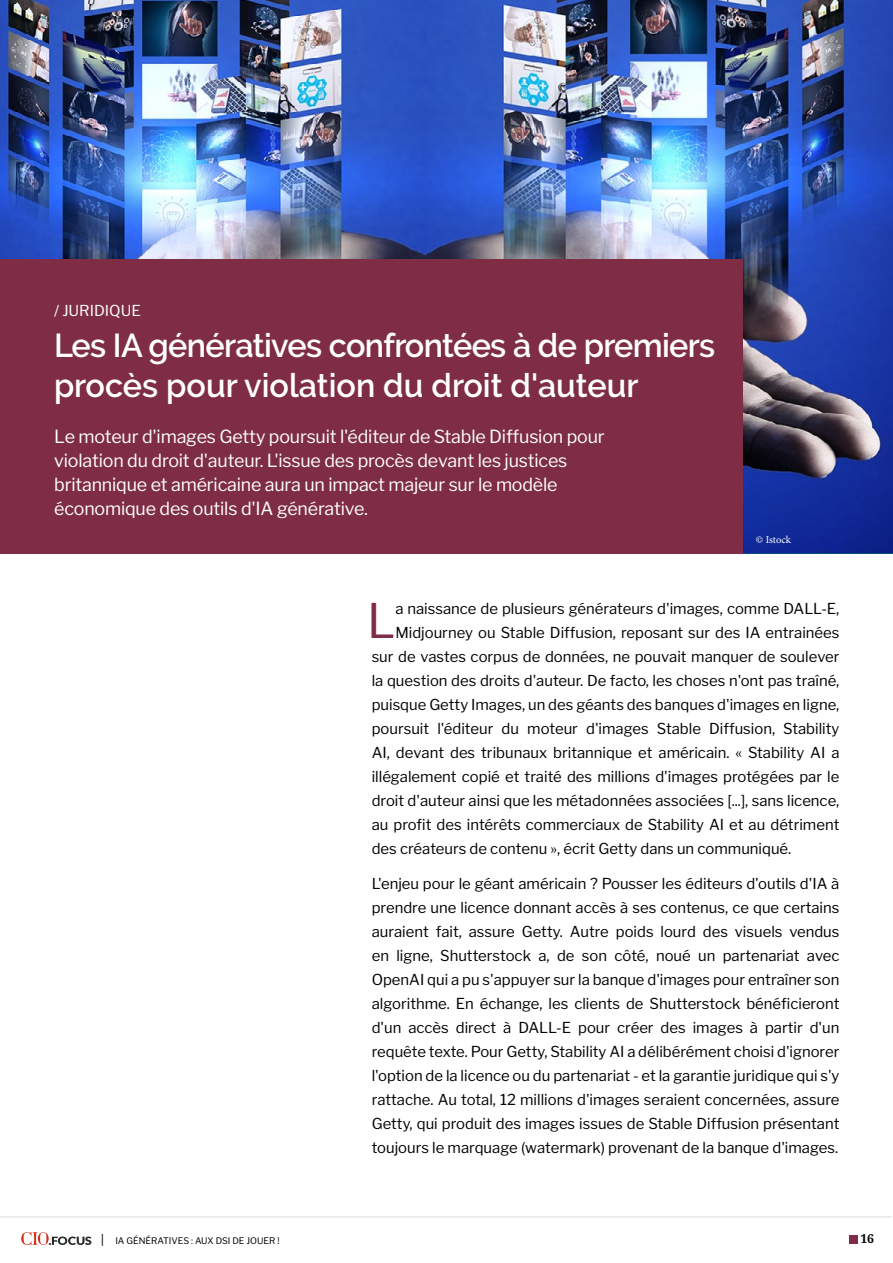
<style>
.page{position:relative;width:893px;height:1263px;background:#fff}
.page>*{position:absolute;margin:0;border:0;box-sizing:border-box;transform-origin:0 0}
.t1{font:47.4px "Libre Franklin";color:#7e2d45}
.t2{font:600 33px/40.5px "Raleway";letter-spacing:-.02em;color:#fff}
.t3{font:18px/24px "Libre Franklin";letter-spacing:-.01em;color:#fff}
.t4{font:15px/24px "Libre Franklin";color:#000;text-align:justify}
.t5{font:15px "Libre Franklin";color:#fff}
.t6{font:700 12.3px "Noto Serif";color:#000}
.t7{font:10.5px "Minion Pro";letter-spacing:-.005em;color:#fff}
.t8{font:9px "Libre Franklin";color:#000}
</style>
<div class="page">
<div style="left:849px;top:1235px;width:8px;height:9px;background:#7e2d45"></div>
<hr style="left:0;top:1216px;width:891px;height:1px;background:#dadada">
<svg style="left:21px;top:1232px;width:70px;height:13px"></svg>
<img style="left:427px;top:0;width:466px;height:553px">
<img style="left:0;top:0;width:427px;height:259px">
<div style="left:0;top:259px;width:742px;height:294px;background:#7e2d45"></div>
<p class="t5" style="left:54px;top:302px;width:88px">/ JURIDIQUE</p>
<h2 class="t2" style="left:54px;top:325px;width:663px">Les IA génératives confrontées à de premiers procès pour violation du droit d'auteur</h2>
<p class="t3" style="left:54px;top:424px;width:552px">Le moteur d'images Getty poursuit l'éditeur de Stable Diffusion pour violation du droit d'auteur. L'issue des procès devant les justices britannique et américaine aura un impact majeur sur le modèle économique des outils d'IA générative.</p>
<p class="t7" style="left:756px;top:533px;width:37px">© Istock</p>
<h1 class="t1" style="left:367px;top:592px;width:30px">L</h1>
<p class="t4" style="left:395px;top:597px;width:446px">a naissance de plusieurs générateurs d'images, comme DALL-E,</p>
<p class="t4" style="left:395px;top:621px;width:446px">Midjourney ou Stable Diffusion, reposant sur des IA entrainées</p>
<p class="t4" style="left:372px;top:645px;width:469px">sur de vastes corpus de données, ne pouvait manquer de soulever</p>
<p class="t4" style="left:372px;top:669px;width:469px">la question des droits d'auteur. De facto, les choses n'ont pas traîné,</p>
<p class="t4" style="left:372px;top:693px;width:469px">puisque Getty Images, un des géants des banques d'images en ligne,</p>
<p class="t4" style="left:372px;top:717px;width:469px">poursuit l'éditeur du moteur d'images Stable Diffusion, Stability</p>
<p class="t4" style="left:372px;top:741px;width:469px">AI, devant des tribunaux britannique et américain. « Stability AI a</p>
<p class="t4" style="left:372px;top:765px;width:469px">illégalement copié et traité des millions d'images protégées par le</p>
<p class="t4" style="left:372px;top:789px;width:469px">droit d'auteur ainsi que les métadonnées associées [...], sans licence,</p>
<p class="t4" style="left:372px;top:813px;width:469px">au profit des intérêts commerciaux de Stability AI et au détriment</p>
<p class="t4" style="left:372px;top:837px;width:421px">des créateurs de contenu », écrit Getty dans un communiqué.</p>
<p class="t4" style="left:372px;top:871px;width:469px">L'enjeu pour le géant américain ? Pousser les éditeurs d'outils d'IA à prendre une licence donnant accès à ses contenus, ce que certains auraient fait, assure Getty. Autre poids lourd des visuels vendus en ligne, Shutterstock a, de son côté, noué un partenariat avec OpenAI qui a pu s'appuyer sur la banque d'images pour entraîner son algorithme. En échange, les clients de Shutterstock bénéficieront d'un accès direct à DALL-E pour créer des images à partir d'un requête texte. Pour Getty, Stability AI a délibérément choisi d'ignorer l'option de la licence ou du partenariat - et la garantie juridique qui s'y rattache. Au total, 12 millions d'images seraient concernées, assure Getty, qui produit des images issues de Stable Diffusion présentant toujours le marquage (watermark) provenant de la banque d'images.</p>
<p class="t8" style="left:99px;top:1236px;width:182px"><sup>|</sup> IA GÉNÉRATIVES : AUX DSI DE JOUER !</p>
<p class="t6" style="left:860px;top:1230px;width:15px">16</p>
</div>
